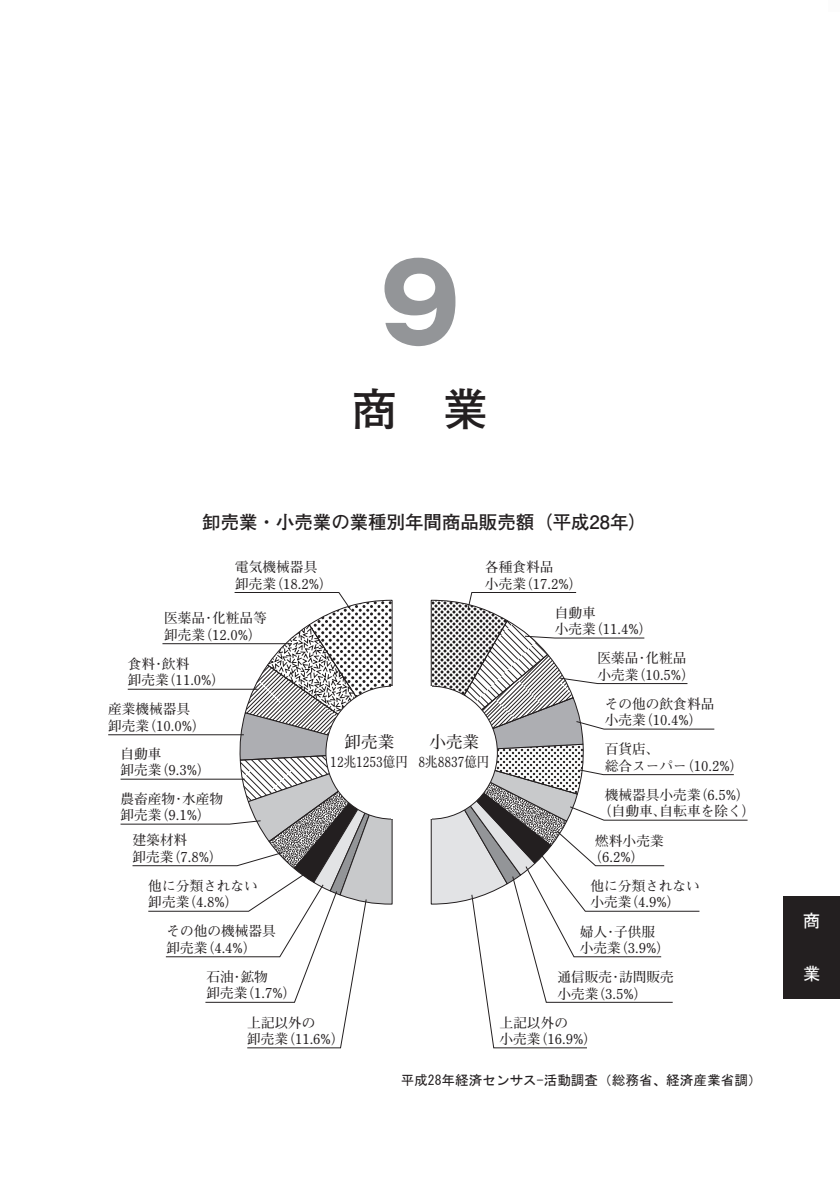
<style>
.page{position:relative;width:840px;height:1191px;background:#fff}
.page>*{position:absolute;margin:0;border:0;box-sizing:border-box;transform-origin:0 0}
.t1{font:700 106.2px "Gothic MB101 Pr 6 N";color:#939598}
.t2{font:700 45.4px "Futo Go B101 Pr 6 N";color:#231f20}
.t3{font:700 18.4px "Futo Go B101 Pr 6 N";color:#231f20}
.t4{font:17.8px "MS Gothic";color:#fff}
.t5{font:700 16.6px "Futo Min A101 Pr 6 N";color:#231f20}
.t6{font:700 13.8px "Futo Min A101 Pr 6 N";color:#231f20;scale:.9 1}
.t7{font:700 13.6px/16.4px "Futo Min A101 Pr 6 N";color:#231f20}
.t8{font:13.6px "MS Gothic";color:#231f20}
</style>
<div class="page">
<div style="left:782px;top:896px;width:57px;height:102px;background:#231f20"></div>
<hr style="left:108px;top:734px;width:136px;height:1px;background:#231f20">
<svg style="left:120px;top:592px;width:273px;height:456px"></svg>
<svg style="left:430px;top:592px;width:318px;height:456px"></svg>
<h1 class="t1" style="left:379px;top:215px;width:82px">9</h1>
<h2 class="t2" style="left:351px;top:372px;width:138px">商　業</h2>
<h3 class="t3" style="left:202px;top:507px;width:446px">卸売業・小売業の業種別年間商品販売額（平成28年）</h3>
<p class="t7" style="left:235px;top:558px;width:99px">電気機械器具卸売業（18.2%）</p>
<p class="t7" style="left:484px;top:558px;width:99px">各種食料品<br>小売業（17.2%）</p>
<p class="t7" style="left:164px;top:609px;width:104px">医薬品・化粧品等卸売業（12.0%）</p>
<p class="t7" style="left:554px;top:604px;width:99px">自動車<br>小売業（11.4%）</p>
<p class="t7" style="left:128px;top:655px;width:99px">食料・飲料<br>卸売業（11.0%）</p>
<p class="t7" style="left:597px;top:649px;width:99px">医薬品・化粧品小売業（10.5%）</p>
<p class="t7" style="left:108px;top:700px;width:99px">産業機械器具卸売業（10.0%）</p>
<p class="t7" style="left:120px;top:745px;width:92px">自動車<br>卸売業（9.3%）</p>
<p class="t5" style="left:344px;top:729px;width:51px">卸売業</p>
<p class="t6" style="left:330px;top:751px;width:88px">12兆1253億円</p>
<p class="t5" style="left:429px;top:728px;width:51px">小売業</p>
<p class="t6" style="left:418px;top:751px;width:80px">8兆8837億円</p>
<p class="t7" style="left:604px;top:695px;width:111px">その他の飲食料品小売業（10.4%）</p>
<p class="t7" style="left:604px;top:740px;width:140px">百貨店、<br>総合スーパー（10.2%）</p>
<p class="t7" style="left:120px;top:790px;width:104px">農畜産物・水産物卸売業（9.1%）</p>
<p class="t7" style="left:597px;top:786px;width:159px;text-align:center">機械器具小売業（6.5%）（自動車、自転車を除く）</p>
<p class="t7" style="left:132px;top:831px;width:92px">建築材料<br>卸売業（7.8%）</p>
<p class="t7" style="left:588px;top:831px;width:77px;text-indent:7px">燃料小売業（6.2%）</p>
<p class="t7" style="left:148px;top:877px;width:111px">他に分類されない卸売業（4.8%）</p>
<p class="t7" style="left:590px;top:877px;width:111px">他に分類されない小売業（4.9%）</p>
<p class="t7" style="left:166px;top:922px;width:111px">その他の機械器具卸売業（4.4%）</p>
<p class="t7" style="left:579px;top:922px;width:92px">婦人・子供服小売業（3.9%）</p>
<p class="t7" style="left:206px;top:968px;width:92px">石油・鉱物<br>卸売業（1.7%）</p>
<p class="t7" style="left:557px;top:968px;width:118px">通信販売・訪問販売小売業（3.5%）</p>
<p class="t7" style="left:247px;top:1013px;width:99px">上記以外の<br>卸売業（11.6%）</p>
<p class="t7" style="left:499px;top:1013px;width:99px">上記以外の<br>小売業（16.9%）</p>
<p class="t8" style="left:400px;top:1073px;width:362px">平成28年経済センサス-活動調査（総務省、経済産業省調）</p>
<h3 class="t4" style="left:802px;top:911px;width:18px">商</h3>
<h3 class="t4" style="left:802px;top:964px;width:18px">業</h3>
</div>
